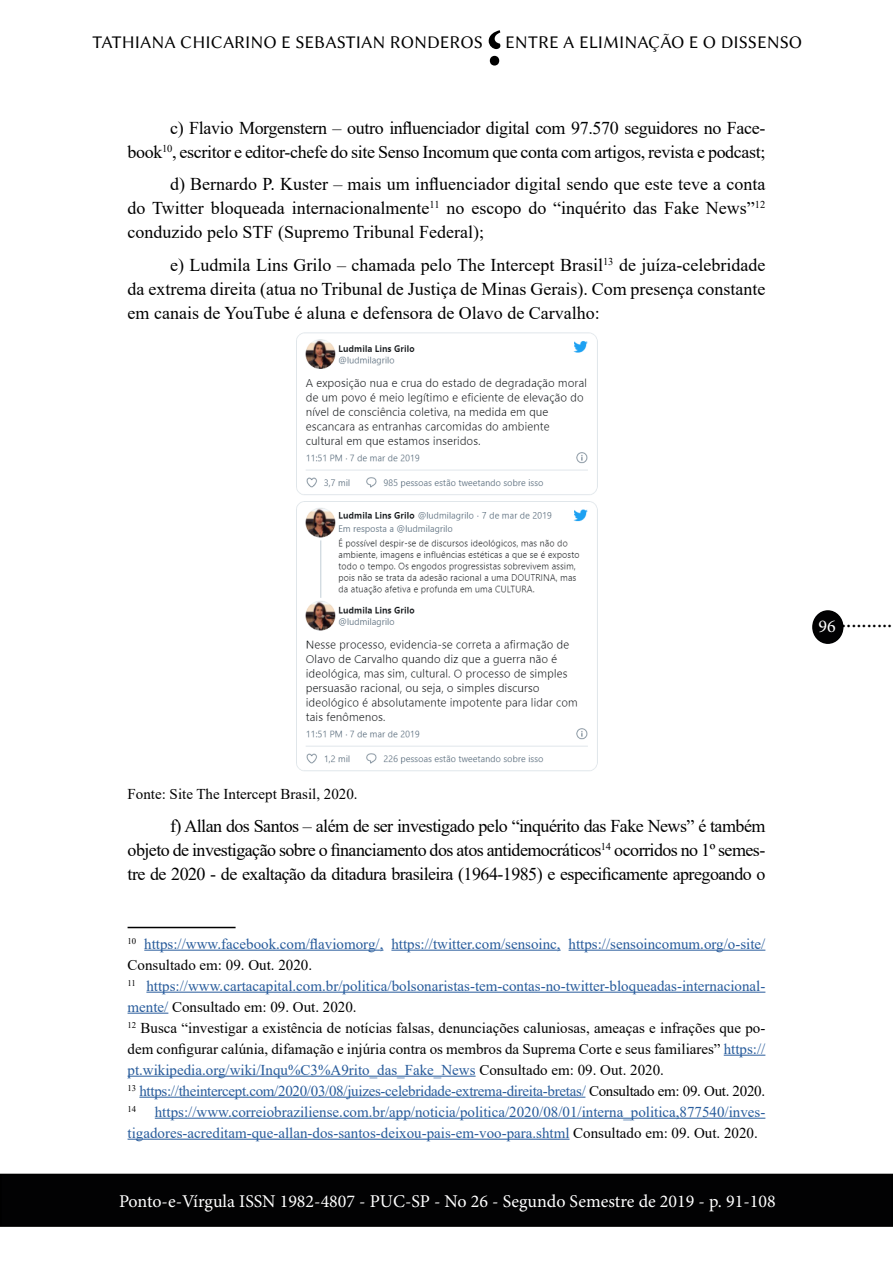
<style>
.page{position:relative;width:893px;height:1263px;background:#fff}
.page>*{position:absolute;margin:0;border:0;box-sizing:border-box;transform-origin:0 0}
.t1{font:700 90px "Adobe Arabic";color:#000}
.t2{font:22.5px "Minion Pro";color:#000}
.t3{font:18px/24px "Times New Roman";letter-spacing:-.02em;color:#000;text-align:justify}
.t4{font:18px "Minion Pro";color:#fff}
.t5{font:18px "Linux Biolinum G";color:#000}
.t6{font:15px/21px "Times New Roman";color:#275b9b}
.t7{font:15px "Times New Roman";color:#000}
.s1{color:#000}
</style>
<div class="page">
<div style="left:813px;top:611px;width:30px;height:32px;background:#020203;border-radius:50%"></div>
<div style="left:812px;top:610px;width:31px;height:34px;border:2px solid #000;border-radius:50%"></div>
<div style="left:1px;top:1174px;width:891px;height:52px;background:#020203"></div>
<div style="left:0;top:1174px;width:893px;height:53px;border:2px solid #000"></div>
<img style="left:296px;top:332px;width:302px;height:439px">
<hr style="left:128px;top:927px;width:108px;height:1px;background:#000">
<hr style="left:144px;top:950px;width:239px;height:1px;background:#275b9b">
<hr style="left:391px;top:950px;width:170px;height:1px;background:#275b9b">
<hr style="left:569px;top:950px;width:196px;height:1px;background:#275b9b">
<hr style="left:146px;top:992px;width:619px;height:1px;background:#275b9b">
<hr style="left:128px;top:1013px;width:40px;height:1px;background:#275b9b">
<hr style="left:724px;top:1055px;width:41px;height:1px;background:#275b9b">
<hr style="left:128px;top:1076px;width:348px;height:1px;background:#275b9b">
<hr style="left:139px;top:1097px;width:446px;height:1px;background:#275b9b">
<hr style="left:155px;top:1118px;width:610px;height:1px;background:#275b9b">
<hr style="left:128px;top:1139px;width:441px;height:1px;background:#275b9b">
<h1 class="t1" style="left:503px;top:122px;width:18px;rotate:-180deg">;</h1>
<p class="t5" style="left:92px;top:32px;width:392px">TATHIANA CHICARINO E SEBASTIAN RONDEROS</p>
<p class="t5" style="left:505px;top:32px;width:298px">ENTRE A ELIMINAÇÃO E O DISSENSO</p>
<p class="t3" style="left:128px;top:115px;width:639px;text-align:right">c) Flavio Morgenstern – outro influenciador digital com 97.570 seguidores no Face&shy;book<sup>10</sup>, escritor e editor-chefe do site Senso Incomum que conta com artigos, revista e podcast;</p>
<p class="t3" style="left:128px;top:172px;width:639px;text-indent:43px">d) Bernardo P. Kuster – mais um influenciador digital sendo que este teve a conta do Twitter bloqueada internacionalmente<sup>11</sup> no escopo do “inquérito das Fake News”<sup>12 </sup>conduzido pelo STF (Supremo Tribunal Federal);</p>
<p class="t3" style="left:128px;top:252px;width:639px;text-indent:43px">e) Ludmila Lins Grilo – chamada pelo The Intercept Brasil<sup>13</sup> de juíza-celebridade da extrema direita (atua no Tribunal de Justiça de Minas Gerais). Com presença constante em canais de YouTube é aluna e defensora de Olavo de Carvalho:</p>
<p class="t4" style="left:819px;top:614px;width:19px">96</p>
<h2 class="t2" style="left:841px;top:605px;width:53px">..........</h2>
<p class="t7" style="left:128px;top:784px;width:232px">Fonte: Site The Intercept Brasil, 2020.</p>
<p class="t3" style="left:128px;top:813px;width:639px;text-indent:43px">f) Allan dos Santos – além de ser investigado pelo “inquérito das Fake News” é também objeto de investigação sobre o financiamento dos atos antidemocráticos<sup>14</sup> ocorridos no 1º semes&shy;tre de 2020 - de exaltação da ditadura brasileira (1964-1985) e especificamente apregoando o</p>
<p class="t6" style="left:128px;top:932px;width:639px"><sup>10</sup> https://www.facebook.com/flaviomorg/, https://twitter.com/sensoinc, https://sensoincomum.org/o-site/ <span class="s1">Consultado em: 09. Out. 2020.<br></span><sup>11</sup> https://www.cartacapital.com.br/politica/bolsonaristas-tem-contas-no-twitter-bloqueadas-internacional&shy;mente/ <span class="s1">Consultado em: 09. Out. 2020.<br></span><sup>12</sup> <span class="s1">Busca “investigar a existência de notícias falsas, denunciações caluniosas, ameaças e infrações que po&shy;dem configurar calúnia, difamação e injúria contra os membros da Suprema Corte e seus familiares”</span> https:// pt.wikipedia.org/wiki/Inqu%C3%A9rito_das_Fake_News <span class="s1">Consultado em: 09. Out. 2020.<br></span><sup>13</sup> https://theintercept.com/2020/03/08/juizes-celebridade-extrema-direita-bretas/ <span class="s1">Consultado em: 09. Out. 2020.<br></span><sup>14</sup> https://www.correiobraziliense.com.br/app/noticia/politica/2020/08/01/interna_politica,877540/inves&shy;tigadores-acreditam-que-allan-dos-santos-deixou-pais-em-voo-para.shtml <span class="s1">Consultado em: 09. Out. 2020.</span></p>
<p class="t4" style="left:119px;top:1189px;width:658px">Ponto-e-Vírgula ISSN 1982-4807 - PUC-SP - No 26 - Segundo Semestre de 2019 - p. 91-108</p>
</div>
